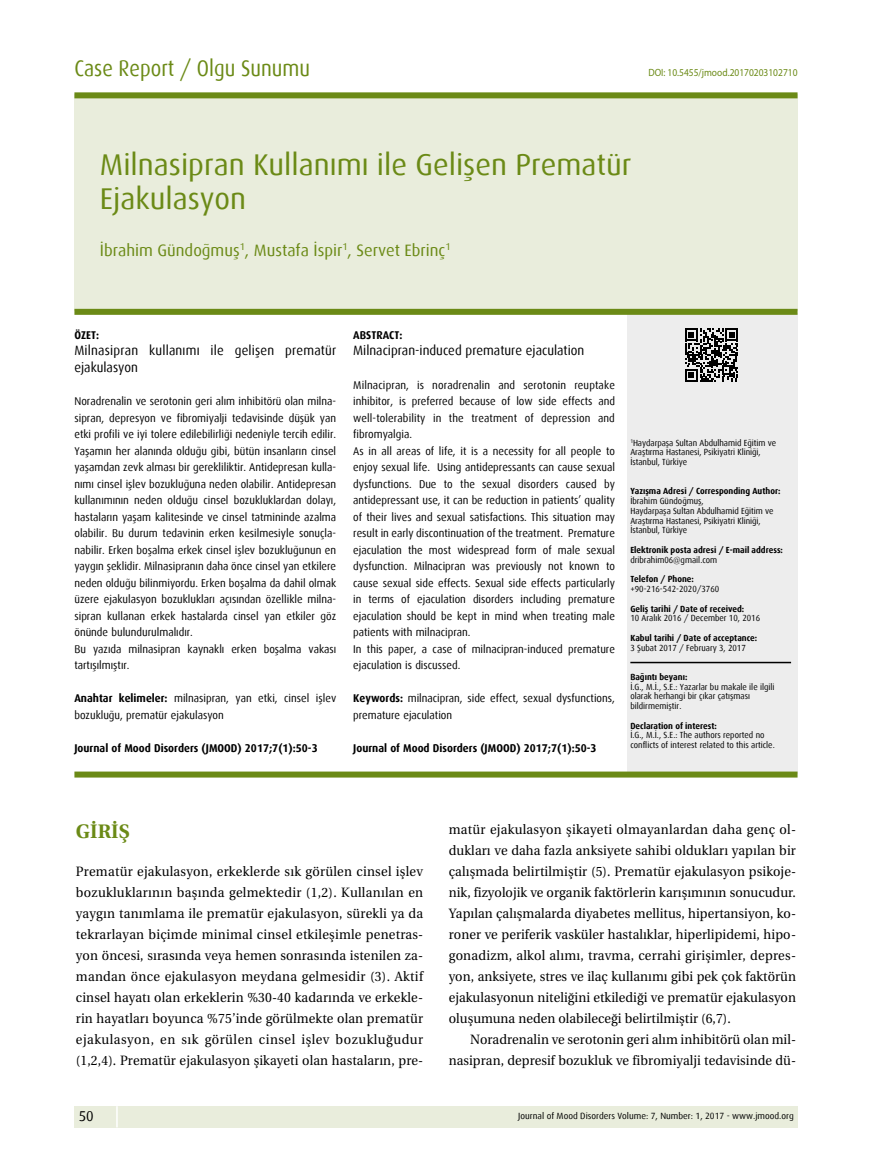
<style>
.page{position:relative;width:872px;height:1170px;background:#fff}
.page>*{position:absolute;margin:0;border:0;box-sizing:border-box;transform-origin:0 0}
.t1{font:30px/34.5px "Dax";color:#6b8a16}
.t2{font:22.5px "Dax";color:#6b8a16;scale:.9 1}
.t3{font:19.5px "Utopia Bold Tr";letter-spacing:.005em;color:#6b8a16}
.t4{font:16.5px "Dax";color:#6b8a16}
.t5{font:14.25px "Dax";color:#000}
.t6{font:13.5px/21px "Utopia Medium Tr";letter-spacing:.005em;color:#000;text-align:justify;scale:.95 1}
.t7{font:13.5px/16.5px "Dax";color:#000;scale:.95 1}
.t8{font:11.25px/16.5px "Dax";color:#000;scale:.95 1}
.t9{font:700 11.25px "Dax";color:#000;scale:.95 1}
.t10{font:10.5px "Myriad Pro";color:#6b8a16;scale:.9 1}
.t11{font:9px "Dax";color:#000}
.t12{font:8.85px/9.8px "Dax";color:#000;scale:.95 1}
.t13{font:700 8.85px "Dax";color:#000;scale:.95 1}
.s1{font-weight:700}
</style>
<div class="page">
<div style="left:74px;top:1106px;width:723px;height:21px;background:#e9eddc"></div>
<hr style="left:116px;top:1106px;width:2px;height:21px;background:#fff">
<div style="left:74px;top:95px;width:723px;height:216px;background:#e9eddc"></div>
<div style="left:627px;top:313px;width:170px;height:460px;background:#ededed"></div>
<div style="left:74px;top:92px;width:723px;height:6px;background:#6b8a16"></div>
<div style="left:74px;top:771px;width:723px;height:6px;background:#6b8a16"></div>
<div style="left:74px;top:309px;width:723px;height:6px;background:#6b8a16"></div>
<hr style="left:630px;top:661px;width:161px;height:2px;background:#000">
<svg style="left:685px;top:328px;width:53px;height:54px"></svg>
<h2 class="t2" style="left:74px;top:56px;width:263px">Case Report / Olgu Sunumu</h2>
<p class="t10" style="left:648px;top:66px;width:167px">DOI: 10.5455/jmood.20170203102710</p>
<h1 class="t1" style="left:100px;top:147px;width:533px">Milnasipran Kullanımı ile Gelişen Prematür<br>Ejakulasyon</h1>
<h3 class="t4" style="left:100px;top:241px;width:352px">İbrahim Gündoğmuş<sup>1</sup>, Mustafa İspir<sup>1</sup>, Servet Ebrinç<sup>1</sup></h3>
<p class="t9" style="left:74px;top:328px;width:27px">ÖZET:</p>
<p class="t7" style="left:74px;top:342px;width:277px">Milnasipran kullanımı ile gelişen prematür ejakulasyon</p>
<p class="t8" style="left:74px;top:393px;width:277px">Noradrenalin ve serotonin geri alım inhibitörü olan milna&shy;sipran, depresyon ve fibromiyalji tedavisinde düşük yan etki profili ve iyi tolere edilebilirliği nedeniyle tercih edilir.<br>Yaşamın her alanında olduğu gibi, bütün insanların cinsel yaşamdan zevk alması bir gerekliliktir. Antidepresan kulla&shy;nımı cinsel işlev bozukluğuna neden olabilir. Antidepresan kullanımının neden olduğu cinsel bozukluklardan dolayı, hastaların yaşam kalitesinde ve cinsel tatmininde azalma olabilir. Bu durum tedavinin erken kesilmesiyle sonuçla&shy;nabilir. Erken boşalma erkek cinsel işlev bozukluğunun en yaygın şeklidir. Milnasipranın daha önce cinsel yan etkilere neden olduğu bilinmiyordu. Erken boşalma da dahil olmak üzere ejakulasyon bozuklukları açısından özellikle milna&shy;sipran kullanan erkek hastalarda cinsel yan etkiler göz önünde bulundurulmalıdır.<br>Bu yazıda milnasipran kaynaklı erken boşalma vakası tartışılmıştır.</p>
<p class="t8" style="left:74px;top:690px;width:277px"><span class="s1">Anahtar kelimeler:</span> milnasipran, yan etki, cinsel işlev bozukluğu, prematür ejakulasyon</p>
<p class="t9" style="left:74px;top:741px;width:258px">Journal of Mood Disorders (JMOOD) 2017;7(1):50-3</p>
<p class="t9" style="left:353px;top:329px;width:53px">ABS-TRACT:</p>
<p class="t7" style="left:353px;top:342px;width:245px">Milnacipran-induced premature ejaculation</p>
<p class="t8" style="left:353px;top:376px;width:277px">Milnacipran, is noradrenalin and serotonin reuptake inhibitor, is preferred because of low side effects and well-tolerability in the treatment of depression and fibromyalgia.<br>As in all areas of life, it is a necessity for all people to enjoy sexual life. Using antidepressants can cause sexual dysfunctions. Due to the sexual disorders caused by antidepressant use, it can be reduction in patients’ quality of their lives and sexual satisfactions. This situation may result in early discontinuation of the treatment. Premature ejaculation the most widespread form of male sexual dysfunction. Milnacipran was previously not known to cause sexual side effects. Sexual side effects particularly in terms of ejaculation disorders including premature ejaculation should be kept in mind when treating male patients with milnacipran.<br>In this paper, a case of milnacipran-induced premature ejaculation is discussed.</p>
<p class="t8" style="left:353px;top:690px;width:277px"><span class="s1">Keywords:</span> milnacipran, side effect, sexual dysfunctions, premature ejaculation</p>
<p class="t9" style="left:353px;top:741px;width:258px">Journal of Mood Disorders (JMOOD) 2017;7(1):50-3</p>
<p class="t12" style="left:630px;top:438px;width:155px"><sup>1</sup>Haydarpaşa Sultan Abdulhamid Eğitim ve<br>Araştırma Hastanesi, Psikiyatri Kliniği,<br>İstanbul, Türkiye</p>
<p class="t13" style="left:630px;top:486px;width:159px">Ya-zış-ma Ad-re-si / Corresponding Author:</p>
<p class="t12" style="left:630px;top:496px;width:152px">İbrahim Gündoğmuş,<br>Haydarpaşa Sultan Abdulhamid Eğitim ve<br>Araştırma Hastanesi, Psikiyatri Kliniği,<br>İstanbul, Türkiye</p>
<p class="t13" style="left:630px;top:545px;width:162px">Elekt-ro-nik pos-ta ad-re-si / E-ma-il add-ress:</p>
<p class="t12" style="left:630px;top:555px;width:93px">dribrahim06@gmail.com</p>
<p class="t13" style="left:630px;top:574px;width:68px">Telefon / Phone:</p>
<p class="t12" style="left:630px;top:584px;width:95px">+90-216-542-2020/3760</p>
<p class="t13" style="left:630px;top:603px;width:121px">Geliş ta-ri-hi / Date of received:</p>
<p class="t12" style="left:630px;top:613px;width:138px">10 Aralık 2016 / December 10, 2016</p>
<p class="t13" style="left:630px;top:632px;width:135px">Ka-bul ta-ri-hi / Da-te of ac-cep-tan-ce:</p>
<p class="t12" style="left:630px;top:642px;width:123px">3 Şubat 2017 / February 3, 2017</p>
<p class="t13" style="left:630px;top:671px;width:61px">Bağıntı beyanı:</p>
<p class="t12" style="left:630px;top:681px;width:153px">İ.G., M.İ., S.E.: Yazarlar bu makale ile ilgili olarak herhangi bir çıkar çatışması bildirmemiştir.</p>
<p class="t13" style="left:630px;top:720px;width:92px">Declaration of interest:</p>
<p class="t12" style="left:630px;top:730px;width:153px">İ.G., M.İ., S.E.: The authors reported no conflicts of interest related to this article.</p>
<h3 class="t3" style="left:76px;top:820px;width:55px">GİRİŞ</h3>
<p class="t6" style="left:76px;top:860px;width:367px">Prematür ejakulasyon, erkeklerde sık görülen cinsel işlev bozukluklarının başında gelmektedir (1,2). Kullanılan en yaygın tanımlama ile prematür ejakulasyon, sürekli ya da tekrarlayan biçimde minimal cinsel etkileşimle penetras&shy;yon öncesi, sırasında veya hemen sonrasında istenilen za&shy;mandan önce ejakulasyon meydana gelmesidir (3). Aktif cinsel hayatı olan erkeklerin %30-40 kadarında ve erkekle&shy;rin hayatları boyunca %75’inde görülmekte olan prematür ejakulasyon, en sık görülen cinsel işlev bozukluğudur (1,2,4). Prematür ejakulasyon şikayeti olan hastaların, pre-</p>
<p class="t6" style="left:449px;top:818px;width:367px">matür ejakulasyon şikayeti olmayanlardan daha genç ol&shy;dukları ve daha fazla anksiyete sahibi oldukları yapılan bir çalışmada belirtilmiştir (5). Prematür ejakulasyon psikoje&shy;nik, fizyolojik ve organik faktörlerin karışımının sonucudur.<br>Yapılan çalışmalarda diyabetes mellitus, hipertansiyon, ko&shy;roner ve periferik vasküler hastalıklar, hiperlipidemi, hipo&shy;gonadizm, alkol alımı, travma, cerrahi girişimler, depres&shy;yon, anksiyete, stres ve ilaç kullanımı gibi pek çok faktörün ejakulasyonun niteliğini etkilediği ve prematür ejakulasyon oluşumuna neden olabileceği belirtilmiştir (6,7).</p>
<p class="t6" style="left:449px;top:1028px;width:367px;text-align:right">Noradrenalin ve serotonin geri alım inhibitörü olan mil&shy;nasipran, depresif bozukluk ve fibromiyalji tedavisinde dü-</p>
<p class="t5" style="left:79px;top:1108px;width:17px">50</p>
<p class="t11" style="left:518px;top:1111px;width:277px">Journal of Mood Disorders Volume: 7, Number: 1, 2017 - www.jmood.org</p>
</div>
